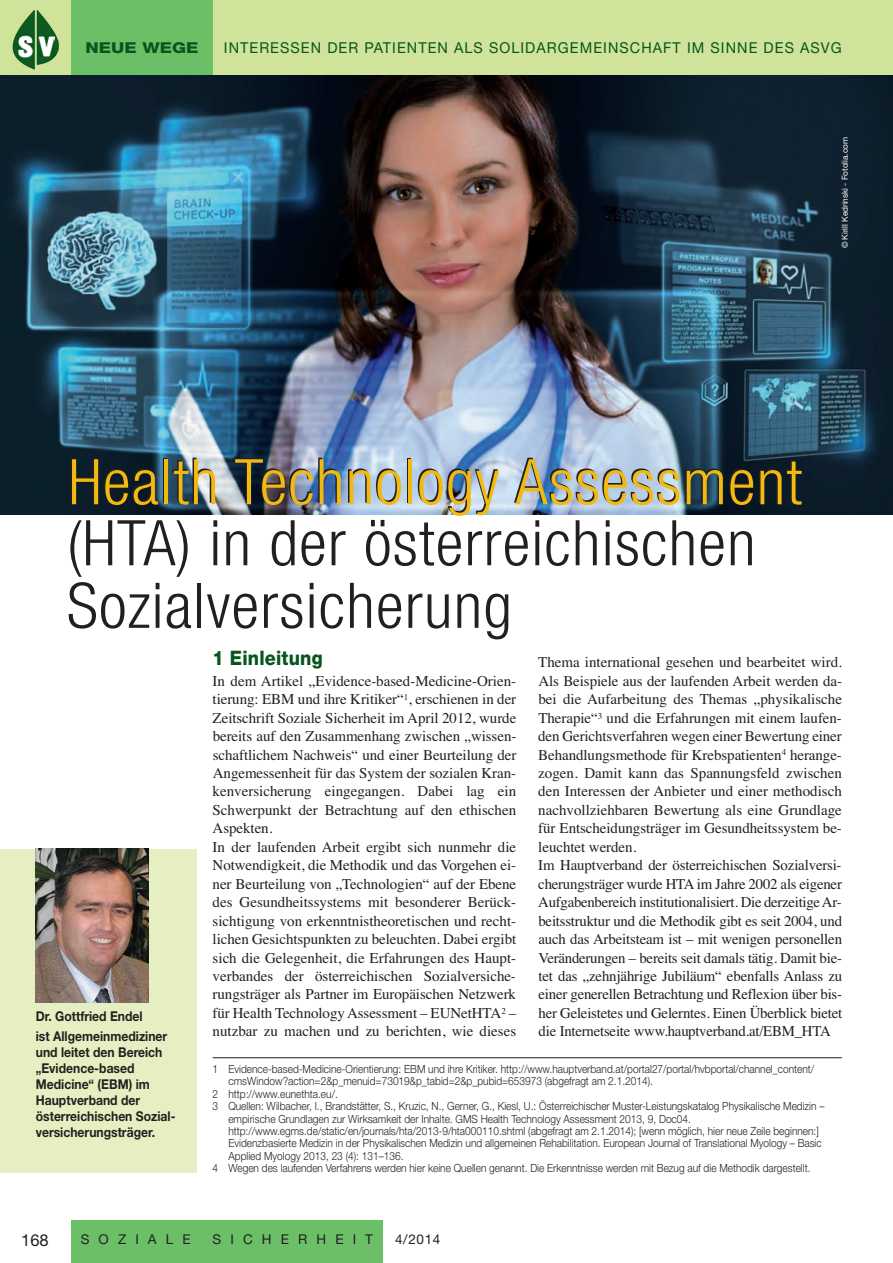
<style>
.page{position:relative;width:893px;height:1263px;background:#fff}
.page>*{position:absolute;margin:0;border:0;box-sizing:border-box;transform-origin:0 0}
.t1{font:300 condensed 63px/62.6px "Helvetica Neue LT Std";letter-spacing:.02em;color:#231f20}
.t2{font:300 condensed 63px "Helvetica Neue LT Std";letter-spacing:.02em;color:#f2b90f}
.t3{font:800 19.95px "Helvetica Neue";letter-spacing:.01em;color:#08551e;scale:.9 1}
.t4{font:16.5px "Helvetica Neue";color:#231f20}
.t5{font:15px/18.5px "Times";letter-spacing:-.005em;color:#231f20}
.t6{font:15px "Helvetica Neue";letter-spacing:.075em;color:#08551e;scale:.96 1}
.t7{font:800 15px "Helvetica Neue";color:#08551e;scale:1.2 1}
.t8{font:700 13.5px/16px "Helvetica Neue";color:#231f20;scale:.9 1}
.t9{font:13.5px "Helvetica Neue";letter-spacing:.675em;color:#231f20}
.t10{font:300 11.25px "Helvetica Neue";color:#231f20;scale:.9 1}
.t11{font:8.25px "Helvetica Neue";letter-spacing:-.005em;color:#fff}
</style>
<div class="page">
<img style="left:0;top:74px;width:893px;height:440px">
<div style="left:0;top:0;width:893px;height:74px;background:#d0e39a"></div>
<div style="left:71px;top:0;width:142px;height:74px;background:#6bc067"></div>
<div style="left:71px;top:1220px;width:312px;height:43px;background:#6bc067"></div>
<div style="left:0;top:849px;width:197px;height:323px;background:#e6efc1"></div>
<img style="left:36px;top:849px;width:113px;height:153px">
<img style="left:37px;top:10px;width:22px;height:55px">
<img style="left:13px;top:10px;width:22px;height:60px">
<img style="left:17px;top:35px;width:17px;height:22px">
<img style="left:39px;top:36px;width:15px;height:20px">
<hr style="left:213px;top:1057px;width:629px;height:1px;background:#231f20">
<p class="t7" style="left:86px;top:43px;width:96px">NEUE WEGE</p>
<p class="t6" style="left:224px;top:43px;width:645px">INTERESSEN DER PATIENTEN ALS SOLIDARGEMEINSCHAFT IM SINNE DES ASVG</p>
<p class="t11" style="left:842px;top:248px;width:112px;rotate:-90deg">© Kirill Kedrinski - Fotolia.com</p>
<h1 class="t2" style="left:68px;top:459px;width:735px">Health Technology Assessment</h1>
<h1 class="t1" style="left:67px;top:517px;width:690px">(HTA) in der österreichischen<br>Sozialversicherung</h1>
<p class="t8" style="left:36px;top:1006px;width:148px;line-height:20.2px">Dr. Gottfried Endel<br>ist Allgemeinmediziner</p>
<p class="t8" style="left:36px;top:1044px;width:157px">und leitet den Bereich „Evidence-based<br>Medicine“ (EBM) im<br>Hauptverband der österreichischen Sozial&shy;versicherungsträger.</p>
<h2 class="t3" style="left:213px;top:651px;width:124px">1 Einleitung</h2>
<p class="t5" style="left:212px;top:671px;width:305px">In dem Artikel „Evidence-based-Medicine-Orien&shy;tierung: EBM und ihre Kritiker“<sup>1</sup>, erschienen in der Zeitschrift Soziale Sicherheit im April 2012, wurde bereits auf den Zusammenhang zwischen „wissen&shy;schaftlichem Nachweis“ und einer Beurteilung der Angemessenheit für das System der sozialen Kran&shy;kenversicherung eingegangen. Dabei lag ein Schwerpunkt der Betrachtung auf den ethischen Aspekten.<br>In der laufenden Arbeit ergibt sich nunmehr die Notwendigkeit, die Methodik und das Vorgehen ei&shy;ner Beurteilung von „Technologien“ auf der Ebene des Gesundheitssystems mit besonderer Berück&shy;sichtigung von erkenntnistheoretischen und recht&shy;lichen Gesichtspunkten zu beleuchten. Dabei ergibt sich die Gelegenheit, die Erfahrungen des Haupt&shy;verbandes der österreichischen Sozialversiche&shy;rungsträger als Partner im Europäischen Netzwerk für Health Technology Assessment – EUNetHTA<sup>2</sup> – nutzbar zu machen und zu berichten, wie dieses</p>
<p class="t5" style="left:538px;top:653px;width:306px">Thema international gesehen und bearbeitet wird.<br>Als Beispiele aus der laufenden Arbeit werden da&shy;bei die Aufarbeitung des Themas „physikalische Therapie“<sup>3</sup> und die Erfahrungen mit einem laufen&shy;den Gerichtsverfahren wegen einer Bewertung einer Behandlungsmethode für Krebspatienten<sup>4</sup> herange&shy;zogen. Damit kann das Spannungsfeld zwischen den Interessen der Anbieter und einer methodisch nachvollziehbaren Bewertung als eine Grundlage für Entscheidungsträger im Gesundheitssystem be&shy;leuchtet werden.<br>Im Hauptverband der österreichischen Sozialversi&shy;cherungsträger wurde HTA im Jahre 2002 als eigener Aufgabenbereich institutionalisiert. Die derzeitige Ar&shy;beitsstruktur und die Methodik gibt es seit 2004, und auch das Arbeitsteam ist – mit wenigen personellen Veränderungen – bereits seit damals tätig. Damit bie&shy;tet das „zehnjährige Jubiläum“ ebenfalls Anlass zu einer generellen Betrachtung und Reflexion über bis&shy;her Geleistetes und Gelerntes. Einen Überblick bietet die Internetseite www.hauptverband.at/EBM_HTA</p>
<p class="t10" style="left:213px;top:1059px;width:670px">1 Evidence-based-Medicine-Orientierung: EBM und ihre Kritiker. http://www.hauptverband.at/portal27/portal/hvbportal/channel_content/</p>
<p class="t10" style="left:228px;top:1072px;width:473px">cmsWindow?action=2&amp;p_menuid=73019&amp;p_tabid=2&amp;p_pubid=653973 (abgefragt am 2.1.2014).</p>
<p class="t10" style="left:213px;top:1084px;width:141px">2 http://www.eunethta.eu/.</p>
<p class="t10" style="left:213px;top:1097px;width:681px">3 Quellen: Wilbacher, I., Brandstätter, S., Kruzic, N., Gerner, G., Kiesl, U.: Österreichischer Muster-Leistungskatalog Physikalische Medizin –</p>
<p class="t10" style="left:228px;top:1109px;width:515px">empirische Grundlagen zur Wirksamkeit der Inhalte. GMS Health Technology Assessment 2013, 9, Doc04.</p>
<p class="t10" style="left:228px;top:1122px;width:658px">http://www.egms.de/static/en/journals/hta/2013-9/hta000110.shtml (abgefragt am 2.1.2014); [wenn möglich, hier neue Zeile beginnen:]</p>
<p class="t10" style="left:228px;top:1134px;width:661px">Evidenzbasierte Medizin in der Physikalischen Medizin und allgemeinen Rehabilitation. European Journal of Translational Myology – Basic</p>
<p class="t10" style="left:228px;top:1147px;width:196px">Applied Myology 2013, 23 (4): 131–136.</p>
<p class="t10" style="left:213px;top:1159px;width:666px">4 Wegen des laufenden Verfahrens werden hier keine Quellen genannt. Die Erkenntnisse werden mit Bezug auf die Methodik dargestellt.</p>
<p class="t4" style="left:21px;top:1234px;width:29px">168</p>
<p class="t9" style="left:81px;top:1234px;width:111px">SOZIALE</p>
<p class="t9" style="left:213px;top:1234px;width:162px">SICHERHEIT</p>
<p class="t9" style="left:395px;top:1234px;width:47px">4/2014</p>
</div>
